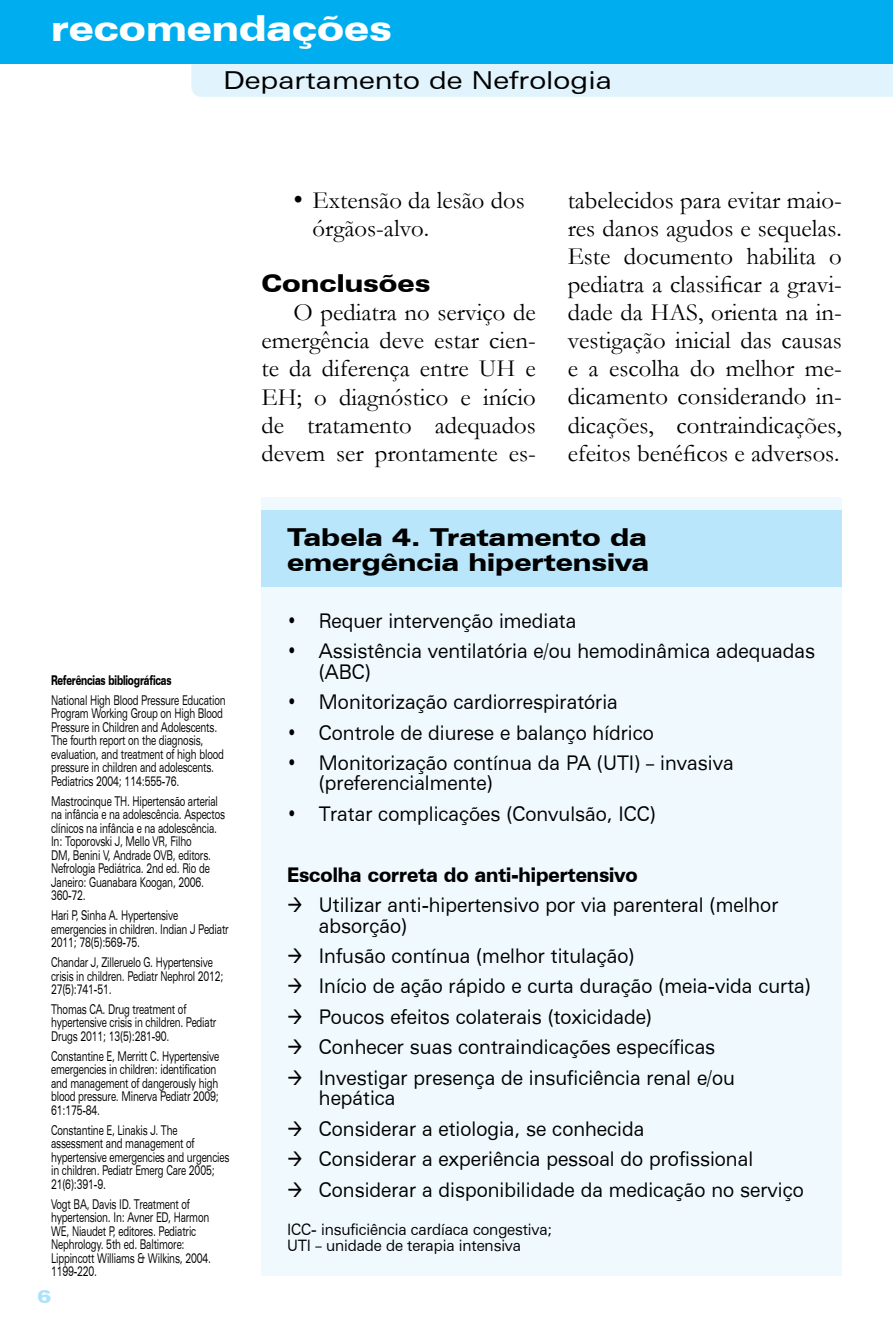
<style>
.page{position:relative;width:893px;height:1340px;background:#fff}
.page>*{position:absolute;margin:0;border:0;box-sizing:border-box;transform-origin:0 0}
.t1{font:900 expanded 36px "Zurich BT";color:#fff}
.t2{font:24.75px/28.1px "Garamond";color:#000;text-align:justify}
.t3{font:900 expanded 24.75px/24.8px "Zurich BT";color:#000}
.t4{font:expanded 24.75px "Zurich BT";color:#000}
.t5{font:expanded 20.25px/30.4px "Zurich BT";color:#000;scale:.8 1}
.t6{font:900 expanded 20.25px "Zurich BT";color:#000;scale:.8 1}
.t7{font:900 expanded 18px "Zurich BT";color:#abe1fa}
.t8{font:expanded 15.75px/15.8px "Zurich BT";letter-spacing:-.01em;color:#000;scale:.8 1}
.t9{font:expanded 13.5px/13.5px "Zurich BT";letter-spacing:-.02em;color:#000;scale:.6 1}
.t10{font:900 expanded 13.5px "Zurich BT";letter-spacing:-.02em;color:#000;scale:.6 1}
.s1{font-family:"Times New Roman";font-size:27px}
</style>
<div class="page">
<div style="left:191px;top:64px;width:702px;height:33px;background:#e1f4fd"></div>
<div style="left:0;top:0;width:893px;height:64px;background:#00aeef"></div>
<div style="left:261px;top:497px;width:581px;height:779px;background:#eff9fe"></div>
<div style="left:261px;top:510px;width:581px;height:77px;background:#b9e6fa"></div>
<h1 class="t1" style="left:51px;top:7px;width:342px">recomendações</h1>
<h2 class="t4" style="left:223px;top:66px;width:390px">Departamento de Nefrologia</h2>
<p class="t10" style="left:51px;top:672px;width:202px">Referências bibliográficas</p>
<p class="t9" style="left:51px;top:693px;width:293px">National High Blood Pressure Education Program Working Group on High Blood Pressure in Children and Adolescents.<br>The fourth report on the diagnosis, evaluation, and treatment of high blood pressure in children and adolescents.<br>Pediatrics 2004; 114:555-76.</p>
<p class="t9" style="left:51px;top:794px;width:292px">Mastrocinque TH. Hipertensão arterial na infância e na adolescência. Aspectos clínicos na infância e na adolescência.<br>In: Toporovski J, Mello VR, Filho<br>DM, Benini V, Andrade OVB, editors.<br>Nefrologia Pediátrica. 2nd ed. Rio de Janeiro: Guanabara Koogan, 2006.<br>360-72.</p>
<p class="t9" style="left:51px;top:908px;width:298px">Hari P, Sinha A. Hypertensive emergencies in children. Indian J Pediatr<br>2011; 78(5):569-75.</p>
<p class="t9" style="left:51px;top:955px;width:289px">Chandar J, Zilleruelo G. Hypertensive crisis in children. Pediatr Nephrol 2012;<br>27(5):741-51.</p>
<p class="t9" style="left:51px;top:1002px;width:277px">Thomas CA. Drug treatment of hypertensive crisis in children. Pediatr<br>Drugs 2011; 13(5):281-90.</p>
<p class="t9" style="left:51px;top:1049px;width:282px">Constantine E, Merritt C. Hypertensive emergencies in children: identification and management of dangerously high blood pressure. Minerva Pediatr 2009; 61:175-84.</p>
<p class="t9" style="left:51px;top:1123px;width:299px">Constantine E, Linakis J. The assessment and management of hypertensive emergencies and urgencies in children. Pediatr Emerg Care 2005;<br>21(6):391-9.</p>
<p class="t9" style="left:51px;top:1197px;width:268px">Vogt BA, Davis ID. Treatment of hypertension. In: Avner ED, Harmon<br>WE, Niaudet P, editores. Pediatric<br>Nephrology. 5th ed. Baltimore:<br>Lippincott Williams &amp; Wilkins, 2004.<br>1199-220.</p>
<h3 class="t7" style="left:37px;top:1285px;width:15px">6</h3>
<h2 class="t2" style="left:313px;top:185px;width:214px;text-indent:-19px"><span class="s1">•</span> Extensão da lesão dos órgãos-alvo.</h2>
<h2 class="t3" style="left:261px;top:271px;width:170px">Conclusões</h2>
<h2 class="t2" style="left:261px;top:298px;width:276px;text-indent:32px">O pediatra no serviço de emergência deve estar cien&shy;te da diferença entre UH e EH; o diagnóstico e início de tratamento adequados devem ser prontamente es-</h2>
<p class="t2" style="left:568px;top:185px;width:276px">tabelecidos para evitar maio&shy;res danos agudos e sequelas.<br>Este documento habilita o pediatra a classificar a gravi&shy;dade da HAS, orienta na in&shy;vestigação inicial das causas e a escolha do melhor me&shy;dicamento considerando in&shy;dicações, contraindicações, efeitos benéficos e adversos.</p>
<h2 class="t3" style="left:287px;top:524px;width:364px">Tabela 4. Tratamento da emergência hipertensiva</h2>
<h3 class="t5" style="left:287px;top:605px;width:363px">• Requer intervenção imediata</h3>
<h3 class="t5" style="left:319px;top:641px;width:622px;line-height:20.2px;text-indent:-32px">• Assistência ventilatória e/ou hemodinâmica adequadas (ABC)</h3>
<h3 class="t5" style="left:287px;top:687px;width:415px">• Monitorização cardiorrespiratória</h3>
<h3 class="t5" style="left:287px;top:717px;width:460px">• Controle de diurese e balanço hídrico</h3>
<h3 class="t5" style="left:319px;top:752px;width:520px;line-height:20.2px;text-indent:-32px">• Monitorização contínua da PA (UTI) – invasiva (preferencialmente)</h3>
<h3 class="t5" style="left:287px;top:798px;width:463px">• Tratar complicações (Convulsão, ICC)</h3>
<h3 class="t6" style="left:287px;top:862px;width:440px">Escolha correta do anti-hipertensivo</h3>
<h3 class="t5" style="left:319px;top:895px;width:576px;line-height:20.2px">Utilizar anti-hipertensivo por via parenteral (melhor absorção)</h3>
<h3 class="t5" style="left:319px;top:940px;width:616px">Infusão contínua (melhor titulação)<br>Início de ação rápido e curta duração (meia-vida curta)<br>Poucos efeitos colaterais (toxicidade)<br>Conhecer suas contraindicações específicas<br>Investigar presença de insuficiência renal e/ou</h3>
<h3 class="t5" style="left:319px;top:1082px;width:608px">hepática<br>Considerar a etiologia, se conhecida<br>Considerar a experiência pessoal do profissional Considerar a disponibilidade da medicação no serviço</h3>
<p class="t8" style="left:287px;top:1221px;width:333px">ICC- insuficiência cardíaca congestiva;<br>UTI – unidade de terapia intensiva</p>
</div>
